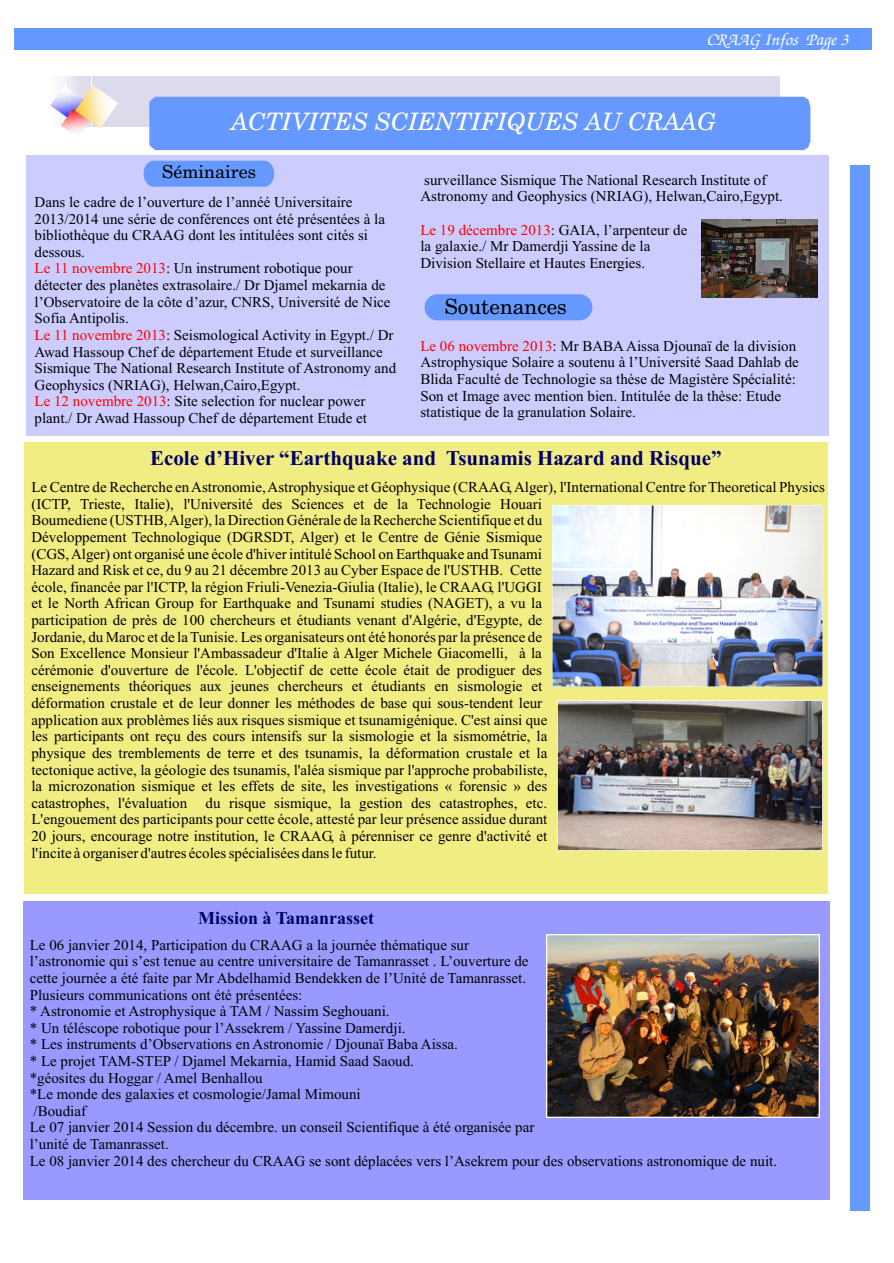
<style>
.page{position:relative;width:894px;height:1263px;background:#fff}
.page>*{position:absolute;margin:0;border:0;box-sizing:border-box;transform-origin:0 0}
.t1{font:30px "Times New Roman";color:#fff}
.t2{font:italic 24px "New Century Schoolbook";color:#fff}
.t3{font:700 21px "Times New Roman";color:#006}
.t4{font:21px "New Century Schoolbook";color:#000}
.t5{font:700 18px "Times New Roman";color:#006}
.t6{font:italic 18px "ITC Zapf Chancery";color:#fff}
.t7{font:18px "New Century Schoolbook";color:#000}
.t8{font:15px/16.6px "Times New Roman";color:#000}
.s1{color:#f00}
</style>
<div class="page">
<div style="left:14px;top:28px;width:858px;height:22px;background:#69f"></div>
<div style="left:850px;top:166px;width:20px;height:1045px;background:#69f"></div>
<div style="left:92px;top:76px;width:687px;height:51px;background:#dbdbeb"></div>
<div style="left:149px;top:97px;width:661px;height:53px;background:#69f"></div>
<hr style="left:54px;top:76px;width:1px;height:51px;background:#fafafc">
<hr style="left:55px;top:76px;width:1px;height:51px;background:#fafafc">
<hr style="left:56px;top:76px;width:2px;height:51px;background:#fafafc">
<hr style="left:58px;top:76px;width:1px;height:51px;background:#fafafc">
<hr style="left:59px;top:76px;width:1px;height:51px;background:#f7f7fa">
<hr style="left:60px;top:76px;width:1px;height:51px;background:#f7f7fa">
<hr style="left:61px;top:76px;width:1px;height:51px;background:#f5f5fa">
<hr style="left:62px;top:76px;width:1px;height:51px;background:#f5f5fa">
<hr style="left:64px;top:76px;width:1px;height:51px;background:#f2f2f7">
<hr style="left:65px;top:76px;width:1px;height:51px;background:#f2f2f7">
<hr style="left:66px;top:76px;width:2px;height:51px;background:#f0f0f5">
<hr style="left:68px;top:76px;width:1px;height:51px;background:#ededf5">
<hr style="left:69px;top:76px;width:1px;height:51px;background:#ededf5">
<hr style="left:70px;top:76px;width:1px;height:51px;background:#ededf5">
<hr style="left:71px;top:76px;width:1px;height:51px;background:#ebebf2">
<hr style="left:72px;top:76px;width:1px;height:51px;background:#e8e8f2">
<hr style="left:73px;top:76px;width:1px;height:51px;background:#e8e8f2">
<hr style="left:74px;top:76px;width:1px;height:51px;background:#e6e6f0">
<hr style="left:75px;top:76px;width:1px;height:51px;background:#e6e6f0">
<hr style="left:76px;top:76px;width:1px;height:51px;background:#e3e3f0">
<hr style="left:77px;top:76px;width:2px;height:51px;background:#e3e3ed">
<hr style="left:79px;top:76px;width:1px;height:51px;background:#e0e0ed">
<hr style="left:80px;top:76px;width:1px;height:51px;background:#e0e0ed">
<hr style="left:81px;top:76px;width:1px;height:51px;background:#e0e0ed">
<hr style="left:82px;top:76px;width:2px;height:51px;background:#dedeed">
<hr style="left:84px;top:76px;width:2px;height:51px;background:#dedeeb">
<hr style="left:86px;top:76px;width:4px;height:51px;background:#dedeeb">
<hr style="left:90px;top:76px;width:1px;height:51px;background:#dbdbeb">
<img style="left:84px;top:85px;width:34px;height:44px">
<img style="left:50px;top:86px;width:34px;height:27px">
<img style="left:61px;top:109px;width:29px;height:24px">
<div style="left:24px;top:442px;width:804px;height:452px;background:#f2ed82"></div>
<img style="left:553px;top:506px;width:270px;height:181px">
<div style="left:26px;top:155px;width:802px;height:281px;background:#ccf"></div>
<div style="left:144px;top:161px;width:130px;height:26px;background:#69f"></div>
<img style="left:701px;top:220px;width:117px;height:78px">
<div style="left:425px;top:294px;width:167px;height:26px;background:#69f;border-radius:13px"></div>
<div style="left:23px;top:901px;width:806px;height:298px;background:#99f"></div>
<img style="left:558px;top:701px;width:265px;height:149px">
<img style="left:547px;top:934px;width:273px;height:184px">
<p class="t6" style="left:706px;top:31px;width:143px">CRAAG Infos Page 3</p>
<h2 class="t2" style="left:232px;top:112px;width:486px">ACTIVITES SCIENTIFIQUES AU CRAAG</h2>
<h1 class="t1" style="left:280px;top:113px;width:422px">Activités Scientifiques au CRAAG</h1>
<p class="t7" style="left:162px;top:165px;width:96px">Séminaires</p>
<p class="t8" style="left:35px;top:195px;width:363px">Dans le cadre de l’ouverture de l’annéé Universitaire 2013/2014 une série de conférences ont été présentées à la bibliothèque du CRAAG dont les intitulées sont cités si dessous.<br><span class="s1">Le 11 novembre 2013</span>: Un instrument robotique pour détecter des planètes extrasolaire./ Dr Djamel mekarnia de l’Observatoire de la côte d’azur, CNRS, Université de Nice Sofia Antipolis.<br><span class="s1">Le 11 novembre 2013</span>: Seismological Activity in Egypt./ Dr Awad Hassoup Chef de département Etude et surveillance Sismique The National Research Institute of Astronomy and Geophysics (NRIAG), Helwan,Cairo,Egypt.<br><span class="s1">Le 12 novembre 2013</span>: Site selection for nuclear power plant./ Dr Awad Hassoup Chef de département Etude et</p>
<p class="t8" style="left:420px;top:173px;width:364px">surveillance Sismique The National Research Institute of<br>Astronomy and Geophysics (NRIAG), Helwan,Cairo,Egypt.</p>
<p class="t8" style="left:420px;top:223px;width:269px"><span class="s1">Le 19 décembre 2013</span>: GAIA, l’arpenteur de la galaxie./ Mr Damerdji Yassine de la<br>Division Stellaire et Hautes Energies.</p>
<h3 class="t4" style="left:445px;top:299px;width:124px">Soutenances</h3>
<p class="t8" style="left:420px;top:339px;width:380px"><span class="s1">Le 06 novembre 2013</span>: Mr BABAAissa Djounaï de la division Astrophysique Solaire a soutenu à l’Université Saad Dahlab de Blida Faculté de Technologie sa thèse de Magistère Spécialité:<br>Son et Image avec mention bien. Intitulée de la thèse: Etude statistique de la granulation Solaire.</p>
<h3 class="t3" style="left:150px;top:451px;width:573px">Ecole d’Hiver “Earthquake and Tsunamis Hazard and Risque”</h3>
<p class="t8" style="left:31px;top:480px;width:795px">Le Centre de Recherche en Astronomie, Astrophysique et Géophysique (CRAAG, Alger), l'International Centre for Theoretical Physics (ICTP, Trieste, Italie), l'Université des Sciences et de la Technologie Houari<br>Boumediene (USTHB, Alger), la Direction Générale de la Recherche Scientifique et du<br>Développement Technologique (DGRSDT, Alger) et le Centre de Génie Sismique<br>(CGS, Alger) ont organisé une école d'hiver intitulé School on Earthquake and Tsunami<br>Hazard and Risk et ce, du 9 au 21 décembre 2013 au Cyber Espace de l'USTHB. Cette<br>école, financée par l'ICTP, la région Friuli-Venezia-Giulia (Italie), le CRAAG, l'UGGI<br>et le North African Group for Earthquake and Tsunami studies (NAGET), a vu la<br>participation de près de 100 chercheurs et étudiants venant d'Algérie, d'Egypte, de<br>Jordanie, du Maroc et de la Tunisie. Les organisateurs ont été honorés par la présence de<br>Son Excellence Monsieur l'Ambassadeur d'Italie à Alger Michele Giacomelli, à la<br>cérémonie d'ouverture de l'école. L'objectif de cette école était de prodiguer des<br>enseignements théoriques aux jeunes chercheurs et étudiants en sismologie et<br>déformation crustale et de leur donner les méthodes de base qui sous-tendent leur<br>application aux problèmes liés aux risques sismique et tsunamigénique. C'est ainsi que<br>les participants ont reçu des cours intensifs sur la sismologie et la sismométrie, la<br>physique des tremblements de terre et des tsunamis, la déformation crustale et la<br>tectonique active, la géologie des tsunamis, l'aléa sismique par l'approche probabiliste,<br>la microzonation sismique et les effets de site, les investigations « forensic » des<br>catastrophes, l'évaluation du risque sismique, la gestion des catastrophes, etc.<br>L'engouement des participants pour cette école, attesté par leur présence assidue durant<br>20 jours, encourage notre institution, le CRAAG, à pérenniser ce genre d'activité et<br>l'incite à organiser d'autres écoles spécialisées dans le futur.</p>
<p class="t5" style="left:198px;top:912px;width:178px">Mission à Tamanrasset</p>
<p class="t8" style="left:30px;top:938px;width:749px">Le 06 janvier 2014, Participation du CRAAG a la journée thématique sur<br>l’astronomie qui s’est tenue au centre universitaire de Tamanrasset . L’ouverture de<br>cette journée a été faite par Mr Abdelhamid Bendekken de l’Unité de Tamanrasset.<br>Plusieurs communications ont été présentées:<br>* Astronomie et Astrophysique à TAM / Nassim Seghouani.<br>* Un téléscope robotique pour l’Assekrem / Yassine Damerdji.<br>* Les instruments d’Observations en Astronomie / Djounaï Baba Aissa.<br>* Le projet TAM-STEP / Djamel Mekarnia, Hamid Saad Saoud.<br>*géosites du Hoggar / Amel Benhallou<br>*Le monde des galaxies et cosmologie/Jamal Mimouni<br>/Boudiaf<br>Le 07 janvier 2014 Session du décembre. un conseil Scientifique à été organisée par<br>l’unité de Tamanrasset.<br>Le 08 janvier 2014 des chercheur du CRAAG se sont déplacées vers l’Asekrem pour des observations astronomique de nuit.</p>
</div>
